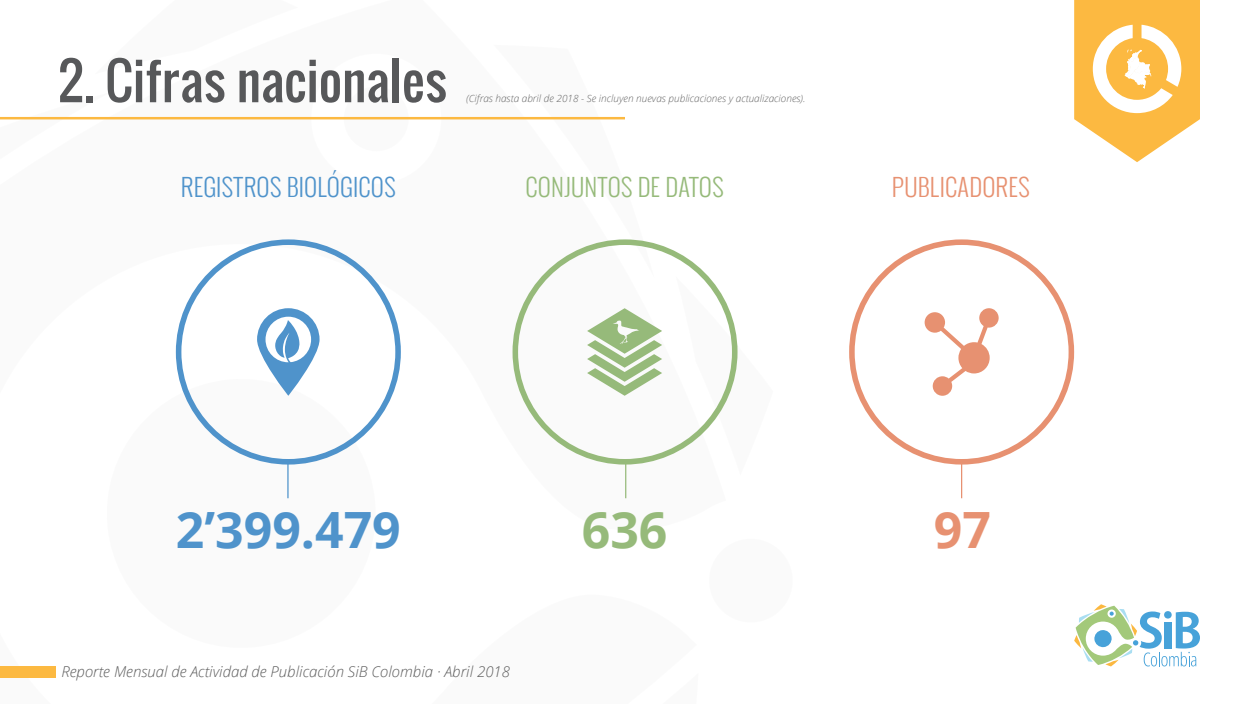
<style>
.page{position:relative;width:1250px;height:704px;background:#fff}
.page>*{position:absolute;margin:0;border:0;box-sizing:border-box;transform-origin:0 0}
.t1{font:50.38px "Oswald";letter-spacing:.005em;color:#57585a}
.t2{font:700 50px "Open Sans";color:#4f93cb}
.t3{font:700 50px "Open Sans";color:#96ba7a}
.t4{font:700 50px "Open Sans";color:#e79171}
.t5{font:300 24.25px "Oswald";letter-spacing:.01em;color:#4f93cb}
.t6{font:300 24.25px "Oswald";letter-spacing:.015em;color:#96ba7a}
.t7{font:300 24.25px "Oswald";letter-spacing:.01em;color:#e79171}
.t8{font:italic 300 15px "Open Sans";color:#5d5d5d}
.t9{font:italic 300 10px "Open Sans";color:#666}
</style>
<div class="page">
<svg style="left:0;top:666px;width:56px;height:12px"></svg>
<svg style="left:0;top:116px;width:112px;height:4px"></svg>
<svg style="left:493px;top:116px;width:132px;height:4px"></svg>
<div style="left:344px;top:86px;width:65px;height:65px;background:#fafafa;border-radius:50%"></div>
<hr style="left:0;top:117px;width:625px;height:2px;background:#fcb941">
<svg style="left:1074px;top:0;width:126px;height:162px"></svg>
<svg style="left:1074px;top:604px;width:126px;height:62px"></svg>
<div style="left:0;top:666px;width:55px;height:11px;background:#fcb941"></div>
<svg style="left:176px;top:239px;width:225px;height:225px"></svg>
<svg style="left:257px;top:308px;width:63px;height:88px"></svg>
<hr style="left:287px;top:462px;width:2px;height:36px;background:#4f93cb">
<hr style="left:625px;top:462px;width:1px;height:36px;background:#96ba7a">
<hr style="left:961px;top:462px;width:1px;height:36px;background:#e79171">
<svg style="left:513px;top:239px;width:225px;height:225px"></svg>
<svg style="left:849px;top:239px;width:225px;height:225px"></svg>
<svg style="left:925px;top:308px;width:74px;height:88px"></svg>
<h1 class="t1" style="left:58px;top:43px;width:390px">2. Cifras nacionales</h1>
<p class="t9" style="left:466px;top:92px;width:341px">(Cifras hasta abril de 2018 - Se incluyen nuevas publicaciones y actualizaciones).</p>
<h3 class="t5" style="left:181px;top:170px;width:216px">REGISTROS BIOLÓGICOS</h3>
<h3 class="t6" style="left:525px;top:170px;width:200px">CONJUNTOS DE DATOS</h3>
<h3 class="t7" style="left:892px;top:170px;width:139px">PUBLICADORES</h3>
<h2 class="t2" style="left:176px;top:494px;width:226px">2’399.479</h2>
<h3 class="t8" style="left:61px;top:661px;width:450px">Reporte Mensual de Actividad de Publicación SiB Colombia · Abril 2018</h3>
<h2 class="t3" style="left:582px;top:494px;width:87px">636</h2>
<h2 class="t4" style="left:934px;top:494px;width:59px">97</h2>
</div>
